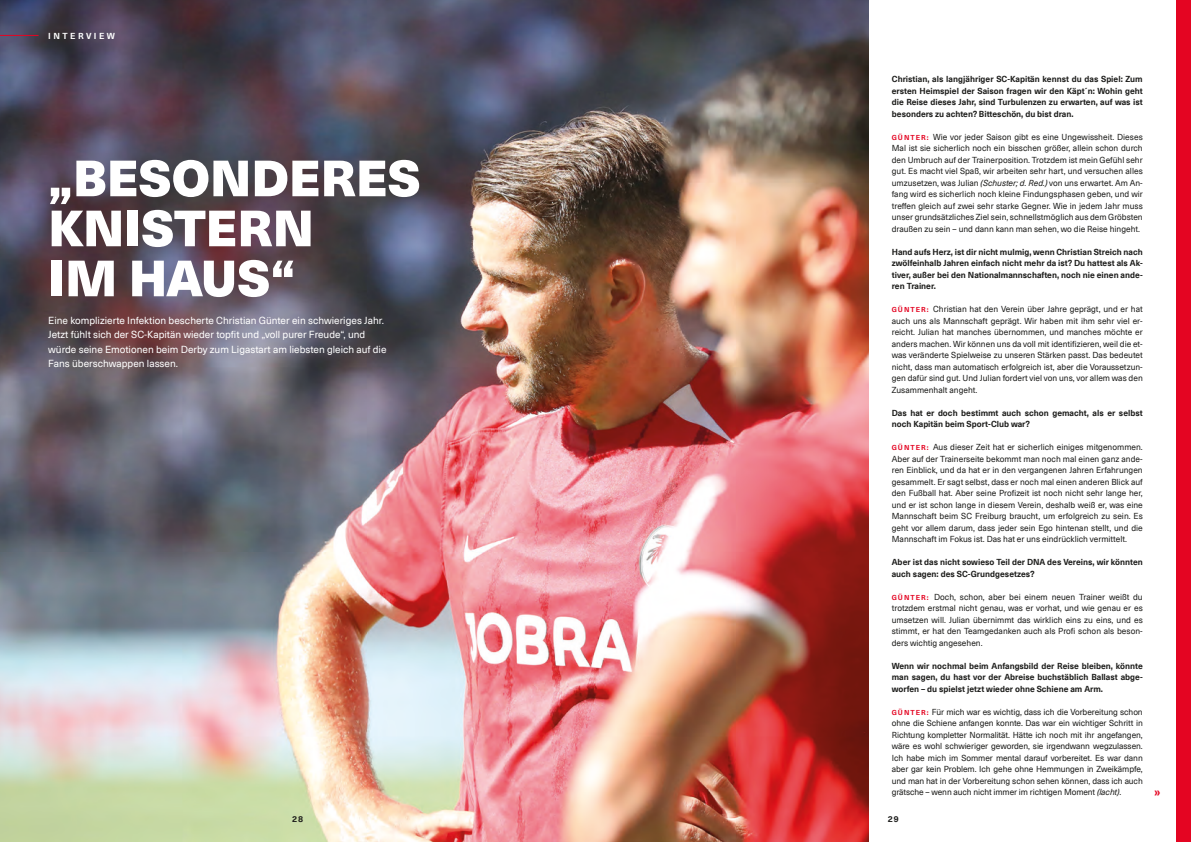
<style>
.page{position:relative;width:1191px;height:842px;background:#fff}
.page>*{position:absolute;margin:0;border:0;box-sizing:border-box;transform-origin:0 0}
.t1{font:900 50px/50px "Neue Haas Unica Pro";color:#fff}
.t2{font:700 12px "Neue Haas Unica W1 G";color:#e40522}
.t3{font:10px/14.4px "Neue Haas Unica W1 G";color:#fff}
.t4{font:8.5px/11.5px "Neue Haas Unica W1 G";color:#1d1d1b;text-align:justify}
.t5{font:700 8.5px/11.5px "Neue Haas Unica W1 G";color:#1d1d1b;text-align:justify}
.t6{font:700 8.5px "Neue Haas Unica W1 G";letter-spacing:.29em;color:#fff}
.s1{font-weight:700;font-size:7px;color:#e40522}
.s2{font-style:italic}
</style>
<div class="page">
<img style="left:0;top:0;width:868px;height:842px">
<hr style="left:0;top:35px;width:39px;height:1px;background:#e40522">
<div style="left:1176px;top:0;width:15px;height:842px;background:#e40522"></div>
<p class="t6" style="left:48px;top:29px;width:68px">INTERVIEW</p>
<h1 class="t1" style="left:48px;top:154px;width:374px">„BESONDERES<br>KNISTERN<br>IM HAUS“</h1>
<p class="t3" style="left:48px;top:313px;width:340px">Eine komplizierte Infektion bescherte Christian Günter ein schwieriges Jahr.<br>Jetzt fühlt sich der SC-Kapitän wieder topfit und „voll purer Freude“, und würde seine Emotionen beim Derby zum Ligastart am liebsten gleich auf die Fans überschwappen lassen.</p>
<p class="t5" style="left:292px;top:813px;width:13px">28</p>
<p class="t5" style="left:891px;top:73px;width:252px">Christian, als langjähriger SC-Kapitän kennst du das Spiel: Zum ersten Heimspiel der Saison fragen wir den Käpt´n: Wohin geht die Reise dieses Jahr, sind Turbulenzen zu erwarten, auf was ist besonders zu achten? Bitteschön, du bist dran.</p>
<p class="t4" style="left:891px;top:131px;width:252px"><span class="s1">GÜNTER:</span> Wie vor jeder Saison gibt es eine Ungewissheit. Dieses Mal ist sie sicherlich noch ein bisschen größer, allein schon durch den Umbruch auf der Trainerposition. Trotzdem ist mein Gefühl sehr gut. Es macht viel Spaß, wir arbeiten sehr hart, und versuchen alles umzusetzen, was Julian <span class="s2">(Schuster; d. Red.)</span> von uns erwartet. Am An&shy;fang wird es sicherlich noch kleine Findungsphasen geben, und wir treffen gleich auf zwei sehr starke Gegner. Wie in jedem Jahr muss unser grundsätzliches Ziel sein, schnellstmöglich aus dem Gröbsten draußen zu sein – und dann kann man sehen, wo die Reise hingeht.</p>
<p class="t5" style="left:891px;top:246px;width:252px">Hand aufs Herz, ist dir nicht mulmig, wenn Christian Streich nach zwölfeinhalb Jahren einfach nicht mehr da ist? Du hattest als Ak&shy;tiver, außer bei den Nationalmannschaften, noch nie einen ande&shy;ren Trainer.</p>
<p class="t4" style="left:891px;top:303px;width:252px"><span class="s1">GÜNTER:</span> Christian hat den Verein über Jahre geprägt, und er hat auch uns als Mannschaft geprägt. Wir haben mit ihm sehr viel er&shy;reicht. Julian hat manches übernommen, und manches möchte er anders machen. Wir können uns da voll mit identifizieren, weil die et&shy;was veränderte Spielweise zu unseren Stärken passt. Das bedeutet nicht, dass man automatisch erfolgreich ist, aber die Voraussetzun&shy;gen dafür sind gut. Und Julian fordert viel von uns, vor allem was den Zusammenhalt angeht.</p>
<p class="t5" style="left:891px;top:407px;width:252px">Das hat er doch bestimmt auch schon gemacht, als er selbst noch Kapitän beim Sport-Club war?</p>
<p class="t4" style="left:891px;top:441px;width:252px"><span class="s1">GÜNTER:</span> Aus dieser Zeit hat er sicherlich einiges mitgenommen.<br>Aber auf der Trainerseite bekommt man noch mal einen ganz ande&shy;ren Einblick, und da hat er in den vergangenen Jahren Erfahrungen gesammelt. Er sagt selbst, dass er noch mal einen anderen Blick auf den Fußball hat. Aber seine Profizeit ist noch nicht sehr lange her, und er ist schon lange in diesem Verein, deshalb weiß er, was eine Mannschaft beim SC Freiburg braucht, um erfolgreich zu sein. Es geht vor allem darum, dass jeder sein Ego hintenan stellt, und die Mannschaft im Fokus ist. Das hat er uns eindrücklich vermittelt.</p>
<p class="t5" style="left:891px;top:556px;width:252px">Aber ist das nicht sowieso Teil der DNA des Vereins, wir könnten auch sagen: des SC-Grundgesetzes?</p>
<p class="t4" style="left:891px;top:591px;width:252px"><span class="s1">GÜNTER:</span> Doch, schon, aber bei einem neuen Trainer weißt du trotzdem erstmal nicht genau, was er vorhat, und wie genau er es umsetzen will. Julian übernimmt das wirklich eins zu eins, und es stimmt, er hat den Teamgedanken auch als Profi schon als beson&shy;ders wichtig angesehen.</p>
<p class="t5" style="left:891px;top:660px;width:252px">Wenn wir nochmal beim Anfangsbild der Reise bleiben, könnte man sagen, du hast vor der Abreise buchstäblich Ballast abge&shy;worfen – du spielst jetzt wieder ohne Schiene am Arm.</p>
<p class="t4" style="left:891px;top:706px;width:252px"><span class="s1">GÜ NTE R :</span> Für mich war es wichtig, dass ich die Vorbereitung schon ohne die Schiene anfangen konnte. Das war ein wichtiger Schritt in Richtung kompletter Normalität. Hätte ich noch mit ihr angefangen, wäre es wohl schwieriger geworden, sie irgendwann wegzulassen.<br>Ich habe mich im Sommer mental darauf vorbereitet. Es war dann aber gar kein Problem. Ich gehe ohne Hemmungen in Zweikämpfe, und man hat in der Vorbereitung schon sehen können, dass ich auch grätsche – wenn auch nicht immer im richtigen Moment <span class="s2">(lacht)</span>.</p>
<p class="t5" style="left:887px;top:813px;width:13px">29</p>
<h2 class="t2" style="left:1154px;top:782px;width:8px">»</h2>
</div>
